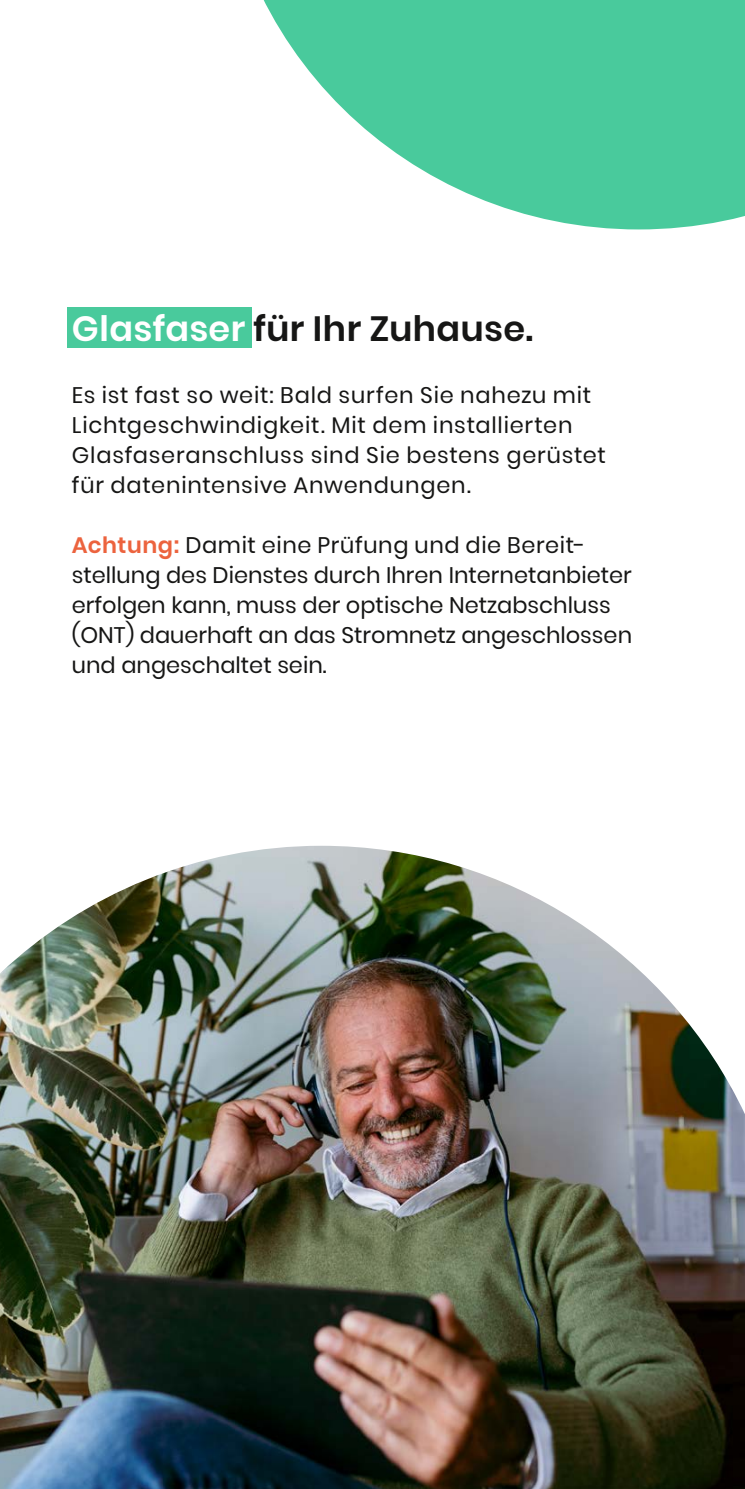
<style>
.page{position:relative;width:745px;height:1489px;background:#fff}
.page>*{position:absolute;margin:0;border:0;box-sizing:border-box;transform-origin:0 0}
.t1{font:600 35px "Poppins";letter-spacing:.01em;color:#161615}
.t2{font:22.5px/30px "Poppins";color:#161615}
.t3{font:22.5px/30px "Poppins";letter-spacing:.02em;color:#161615}
.s1{color:#fff}
.s2{font-weight:600;color:#ec633e}
</style>
<div class="page">
<svg style="left:263px;top:0;width:481px;height:229px;fill:#49ca9c"></svg>
<img style="left:0;top:845px;width:744px;height:643px">
<div style="left:67px;top:307px;width:184px;height:41px;background:#49ca9c"></div>
<h1 class="t1" style="left:72px;top:308px;width:462px"><span class="s1">Glasfaser</span> für Ihr Zuhause.</h1>
<p class="t3" style="left:72px;top:380px;width:535px">Es ist fast so weit: Bald surfen Sie nahezu mit Lichtgeschwindigkeit. Mit dem installierten Glasfaseranschluss sind Sie bestens gerüstet für datenintensive Anwendungen.</p>
<p class="t2" style="left:72px;top:530px;width:561px"><span class="s2">Achtung:</span> Damit eine Prüfung und die Bereit&shy;stellung des Dienstes durch Ihren Internetanbieter erfolgen kann, muss der optische Netzabschluss (ONT) dauerhaft an das Stromnetz angeschlossen und angeschaltet sein.</p>
</div>
